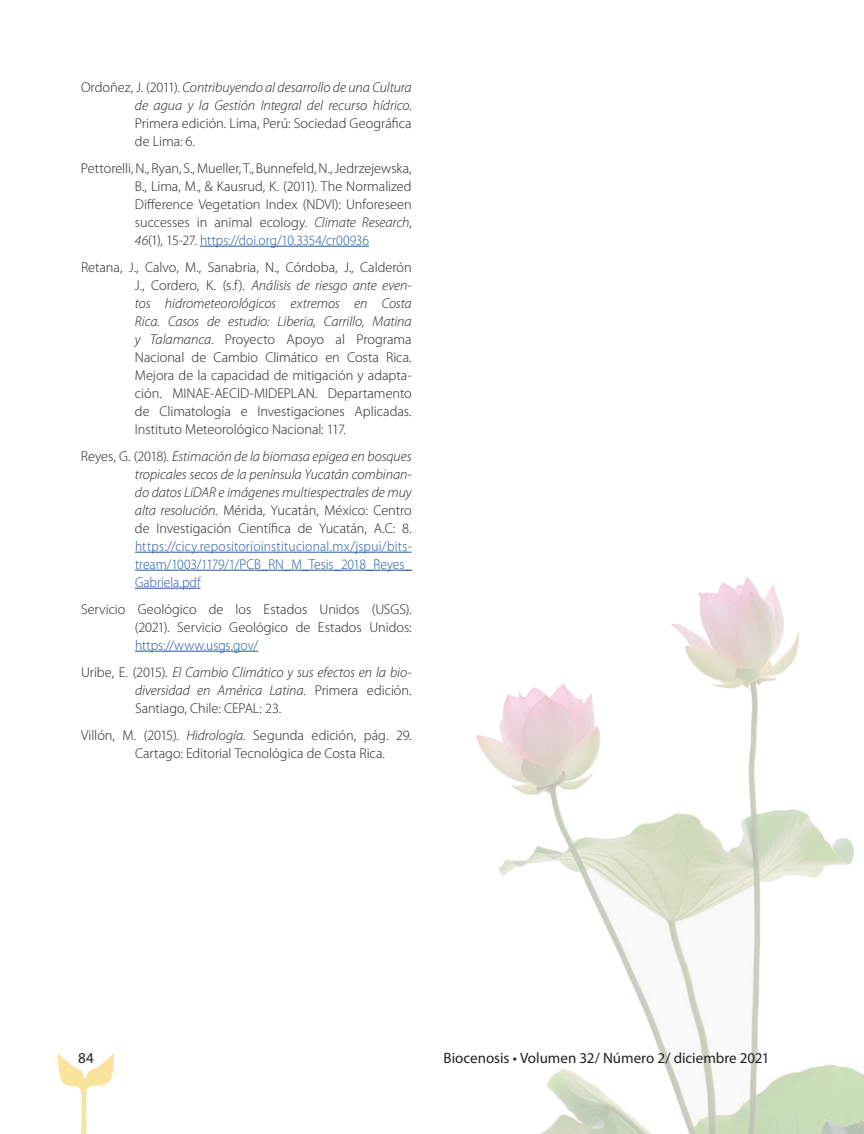
<style>
.page{position:relative;width:864px;height:1134px;background:#fff}
.page>*{position:absolute;margin:0;border:0;box-sizing:border-box;transform-origin:0 0}
.t1{font:15px "Myriad Pro";color:#231f20}
.t2{font:300 14.25px/18px "Myriad Pro";color:#231f20;text-align:justify}
.t3{font:italic 300 14.25px/18px "Myriad Pro";letter-spacing:-.005em;color:#231f20;text-align:justify}
.t4{font:300 14.25px/18px "Myriad Pro";color:#1e56a6;text-align:justify;scale:.95 1}
.s1{font-style:normal}
.s2{font-style:italic}
.s3{color:#1e56a6}
.s4{font-style:normal;color:#1e56a6}
</style>
<div class="page">
<svg style="left:57px;top:1053px;width:57px;height:81px"></svg>
<img style="left:476px;top:577px;width:388px;height:557px">
<hr style="left:200px;top:246px;width:169px;height:1px;background:#1e56a6">
<hr style="left:135px;top:552px;width:277px;height:1px;background:#1e56a6">
<hr style="left:135px;top:570px;width:277px;height:1px;background:#1e56a6">
<hr style="left:135px;top:588px;width:66px;height:1px;background:#1e56a6">
<hr style="left:135px;top:651px;width:123px;height:1px;background:#1e56a6">
<p class="t3" style="left:135px;top:78px;width:278px;text-indent:-54px"><span class="s1">Ordoñez, J. (2011).</span> Contribuyendo al desarrollo de una Cultura de agua y la Gestión Integral del recurso hídrico<span class="s1">.<br>Primera edición. Lima, Perú: Sociedad Geográfica de Lima: 6.</span></p>
<p class="t2" style="left:135px;top:159px;width:278px;text-indent:-54px">Pettorelli, N., Ryan, S., Mueller, T., Bunnefeld, N., Jedrzejewska, B., Lima, M., &amp; Kausrud, K. (2011). The Normalized Difference Vegetation Index (NDVI): Unforeseen successes in animal ecology. <span class="s2">Climate Research</span>, <span class="s2">46</span>(1), 15-27. <span class="s3">https://doi.org/10.3354/cr00936</span></p>
<p class="t2" style="left:135px;top:258px;width:278px;text-indent:-54px">Retana, J., Calvo, M., Sanabria, N., Córdoba, J., Calderón J., Cordero, K. (s.f). <span class="s2">Análisis de riesgo ante even&shy;tos hidrometeorológicos extremos en Costa Rica. Casos de estudio: Liberia, Carrillo, Matina y Talamanca</span>. Proyecto Apoyo al Programa Nacional de Cambio Climático en Costa Rica.<br>Mejora de la capacidad de mitigación y adapta&shy;ción. MINAE-AECID-MIDEPLAN. Departamento de Climatología e Investigaciones Aplicadas.<br>Instituto Meteorológico Nacional: 117.</p>
<p class="t3" style="left:135px;top:447px;width:278px;text-indent:-54px"><span class="s1">Reyes, G. (2018).</span> Estimación de la biomasa epigea en bosques tropicales secos de la península Yucatán combinan&shy;do datos LiDAR e imágenes multiespectrales de muy alta resolución<span class="s1">. Mérida, Yucatán, México: Centro de Investigación Científica de Yucatán, A.C: 8.</span></p>
<p class="t4" style="left:135px;top:537px;width:293px">https://cicy.repositorioinstitucional.mx/jspui/bits&shy;tream/1003/1179/1/PCB_RN_M_Tesis_2018_Reyes_ Gabriela.pdf</p>
<p class="t2" style="left:81px;top:600px;width:332px;text-align:right">Servicio Geológico de los Estados Unidos (USGS). (2021). Servicio Geológico de Estados Unidos:</p>
<p class="t3" style="left:81px;top:632px;width:332px;line-height:27px;text-indent:54px"><span class="s4">https://www.usgs.gov/<br></span><span class="s1">Uribe, E. (2015).</span> El Cambio Climático y sus efectos en la bio-</p>
<p class="t2" style="left:135px;top:681px;width:278px"><span class="s2">diversidad en América Latina</span>. Primera edición.<br>Santiago, Chile: CEPAL: 23.</p>
<p class="t2" style="left:135px;top:726px;width:278px;text-indent:-54px">Villón, M. (2015). <span class="s2">Hidrología.</span> Segunda edición, pág. 29.<br>Cartago: Editorial Tecnológica de Costa Rica.</p>
<p class="t1" style="left:78px;top:1050px;width:17px">84</p>
<p class="t1" style="left:444px;top:1050px;width:327px">Biocenosis • Volumen 32/ Número 2/ diciembre 2021</p>
</div>
